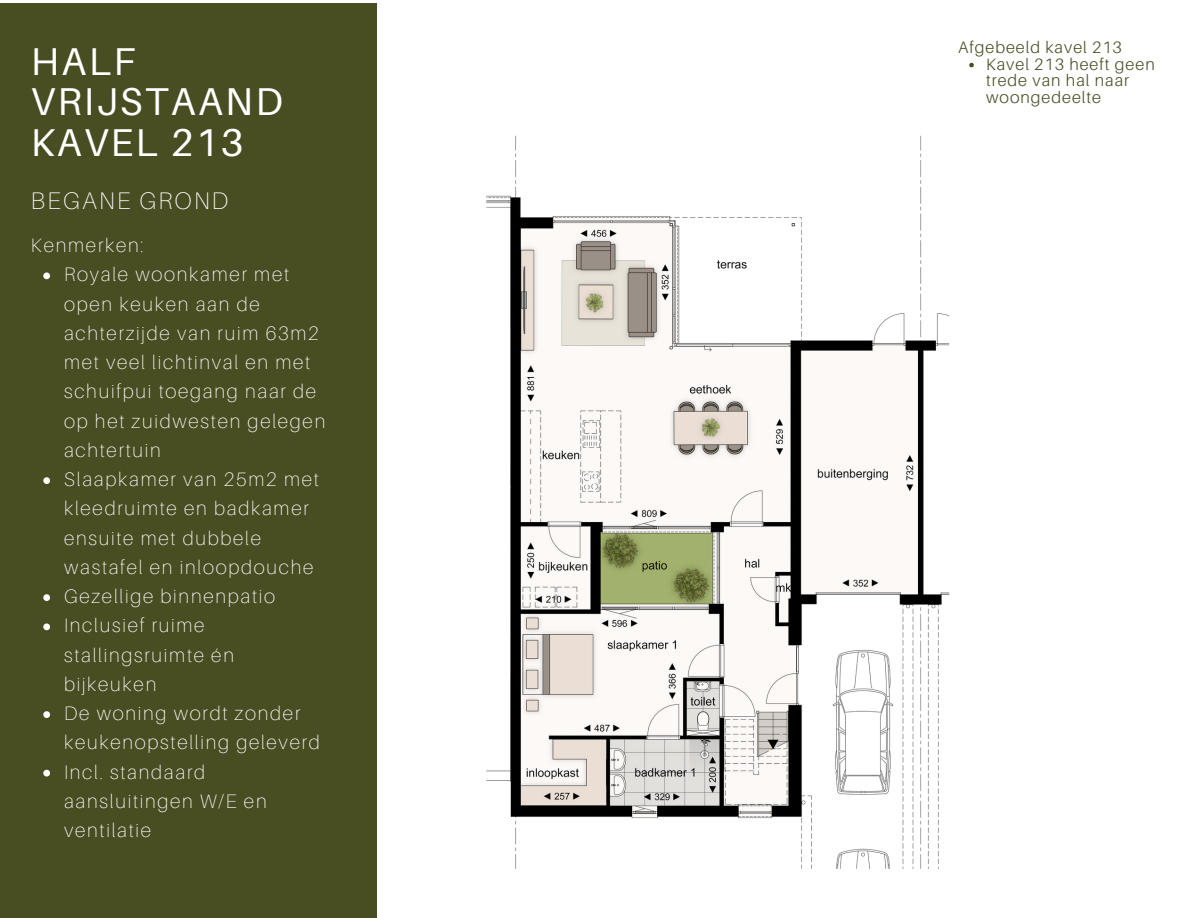
<style>
.page{position:relative;width:1188px;height:918px;background:#fff}
.page>*{position:absolute;margin:0;border:0;box-sizing:border-box;transform-origin:0 0}
.t1{font:38.85px/40.5px "Aileron";letter-spacing:.06em;color:#fff}
.t2{font:100 24px "Aileron";letter-spacing:.09em;color:#fff}
.t3{font:100 19.5px/29.2px "Aileron";letter-spacing:.09em;color:#fff}
.t4{font:300 16.5px/16.8px "Aileron";letter-spacing:.06em;color:#484d22}
</style>
<div class="page">
<div style="left:0;top:3px;width:376px;height:915px;background:#484d22"></div>
<img style="left:486px;top:135px;width:464px;height:734px">
<svg style="left:43px;top:272px;width:7px;height:7px"></svg>
<svg style="left:43px;top:477px;width:7px;height:7px"></svg>
<svg style="left:43px;top:594px;width:7px;height:7px"></svg>
<svg style="left:43px;top:623px;width:7px;height:7px"></svg>
<svg style="left:43px;top:711px;width:7px;height:7px"></svg>
<svg style="left:43px;top:770px;width:7px;height:6px"></svg>
<svg style="left:969px;top:63px;width:5px;height:4px"></svg>
<h1 class="t1" style="left:31px;top:40px;width:253px">HALF<br>VRIJSTAAND<br>KAVEL 213</h1>
<p class="t2" style="left:31px;top:185px;width:199px">BEGANE GROND</p>
<p class="t3" style="left:31px;top:230px;width:114px">Kenmerken:</p>
<p class="t3" style="left:64px;top:260px;width:263px">Royale woonkamer met open keuken aan de achterzijde van ruim 63m2 met veel lichtinval en met schuifpui toegang naar de op het zuidwesten gelegen achtertuin<br>Slaapkamer van 25m2 met kleedruimte en badkamer ensuite met dubbele wastafel en inloopdouche<br>Gezellige binnenpatio<br>Inclusief ruime stallingsruimte én bijkeuken<br>De woning wordt zonder keukenopstelling geleverd<br>Incl. standaard aansluitingen W/E en ventilatie</p>
<p class="t4" style="left:958px;top:38px;width:165px">Afgebeeld kavel 213</p>
<p class="t4" style="left:986px;top:55px;width:170px">Kavel 213 heeft geen trede van hal naar woongedeelte</p>
</div>
